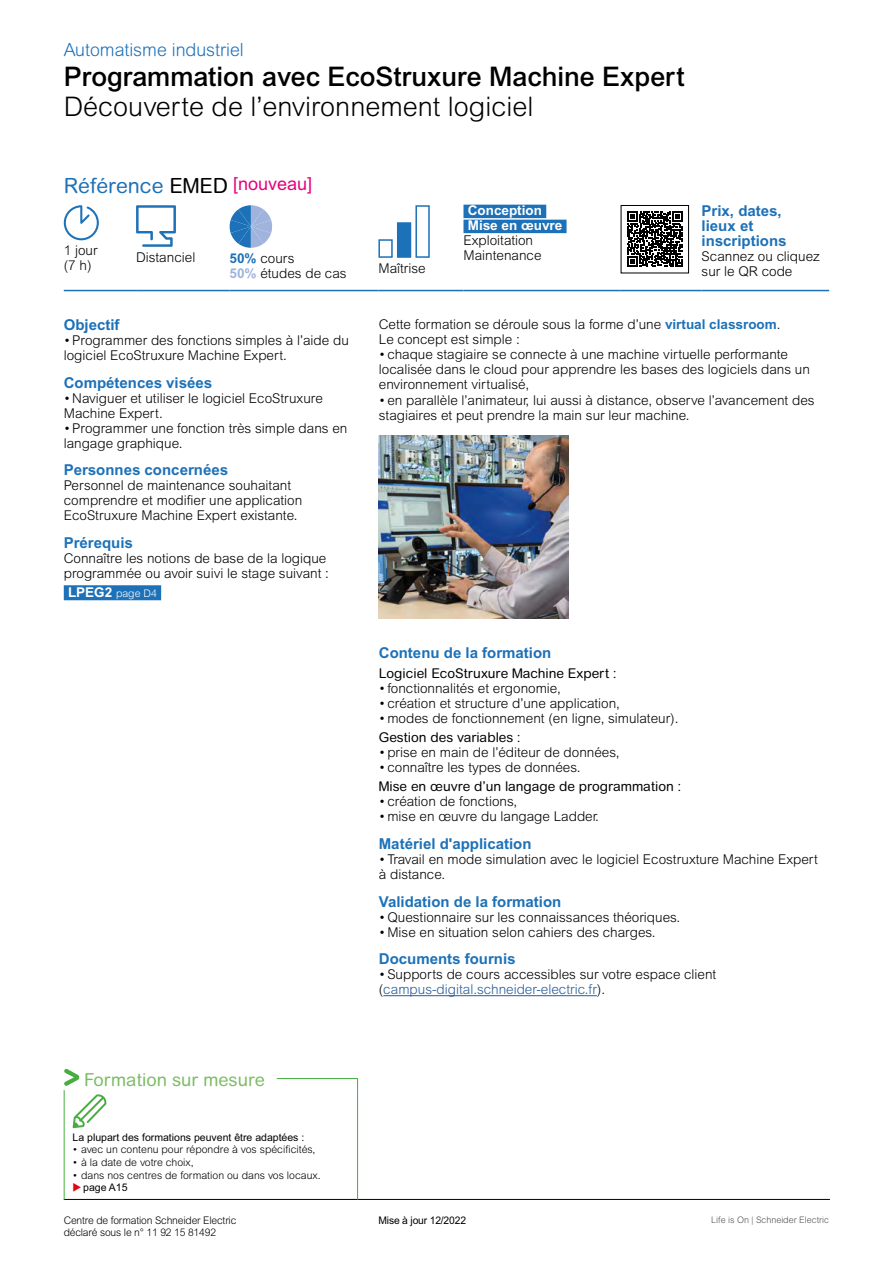
<style>
.page{position:relative;width:893px;height:1263px;background:#fff}
.page>*{position:absolute;margin:0;border:0;box-sizing:border-box;transform-origin:0 0}
._1-Stage{font:500 27px "Arial MT Std";color:#000}
._1-Stage_complément{font:300 27px "Arial MT Std";color:#000}
.Référence{font:21px "Arial Rounded MT Std";color:#1d71b8}
._1-Sous_Chapitre__pa{font:300 18px "Arial Rounded MT Std";color:#1d71b8}
.t1{font:18px "Arial Rounded MT Std";color:#7bbc63}
._10_Titre_couleur{font:700 15px/15px "Arial MT Std";color:#1d71b8}
._09_Texte{font:300 13.5px/15px "Arial MT Std";color:#000}
._09_Sous-titre{font:13.5px "Arial Rounded MT Std";color:#000}
._09_Texte_surligné{font:700 13.5px "Arial MT Std";color:#fff}
._09_pourcentage_bleu{font:300 13.5px "Arial MT Std";color:#000}
._09_pourcentage_fonc{font:300 13.5px "Arial MT Std";color:#000}
.t2{font:300 10.5px "Arial MT Std";color:#000}
._07_Texte_Regular{font:10.5px "Arial MT Std";color:#000}
.Renvoi_chap_D{font:300 10.5px "Arial MT Std";color:#fff}
.t3{font:300 9px "Arial Rounded MT Pro";color:#505456}
.s1{color:#000}
.s2{font-family:"Arial MT Std";font-size:18px;color:#e6007d}
.s3{font-weight:700;color:#1d71b8}
.s4{font-weight:700;color:#9fb3dd}
.s5{font-weight:700;font-size:13.5px}
.s6{color:#e30613}
.s7{color:#275b9b}
</style>
<div class="page">
<hr style="left:64px;top:1199px;width:766px;height:1px;background:#000">
<div style="left:64px;top:585px;width:97px;height:15px;background:#1d71b8"></div>
<hr style="left:383px;top:995px;width:214px;height:1px;background:#275b9b">
<img style="left:379px;top:436px;width:190px;height:183px">
<hr style="left:357px;top:1090px;width:1px;height:110px;background:#48ad40">
<hr style="left:277px;top:1078px;width:81px;height:1px;background:#48ad40">
<hr style="left:64px;top:1090px;width:1px;height:110px;background:#48ad40">
<svg style="left:64px;top:1068px;width:15px;height:18px"></svg>
<svg style="left:73px;top:1094px;width:34px;height:34px"></svg>
<hr style="left:64px;top:290px;width:72px;height:1px;background:#1d71b8">
<hr style="left:136px;top:290px;width:94px;height:1px;background:#1d71b8">
<hr style="left:230px;top:290px;width:148px;height:1px;background:#1d71b8">
<hr style="left:378px;top:290px;width:85px;height:1px;background:#1d71b8">
<hr style="left:463px;top:290px;width:158px;height:1px;background:#1d71b8">
<hr style="left:621px;top:290px;width:81px;height:1px;background:#1d71b8">
<hr style="left:702px;top:290px;width:127px;height:1px;background:#1d71b8">
<svg style="left:64px;top:205px;width:35px;height:35px"></svg>
<svg style="left:136px;top:205px;width:40px;height:42px"></svg>
<svg style="left:229px;top:205px;width:44px;height:43px"></svg>
<div style="left:378px;top:239px;width:15px;height:19px;background:#fff;border:2px solid #1d71b8"></div>
<div style="left:397px;top:222px;width:14px;height:36px;background:#1d71b8;border:2px solid #1d71b8"></div>
<div style="left:415px;top:205px;width:15px;height:53px;border:2px solid #1d71b8"></div>
<div style="left:463px;top:205px;width:83px;height:13px;background:#1d71b8"></div>
<div style="left:463px;top:220px;width:103px;height:13px;background:#1d71b8"></div>
<svg style="left:627px;top:211px;width:56px;height:56px"></svg>
<div style="left:621px;top:205px;width:68px;height:68px;border:1px solid #000"></div>
<p class="_1-Sous_Chapitre__pa" style="left:64px;top:39px;width:182px">Automatisme industriel</p>
<p class="_1-Stage" style="left:64px;top:60px;width:622px">Programmation avec EcoStruxure Machine Expert</p>
<p class="_1-Stage_complément" style="left:64px;top:91px;width:471px">Découverte de l’environnement logiciel</p>
<p class="Référence" style="left:64px;top:173px;width:250px">Référence <span class="s1">EMED</span> <span class="s2">[nouveau]</span></p>
<p class="_09_Texte" style="left:64px;top:243px;width:35px">1 jour</p>
<p class="_09_Texte" style="left:64px;top:258px;width:29px">(7 h)</p>
<p class="_09_Texte" style="left:136px;top:249px;width:61px">Distanciel</p>
<p class="_09_pourcentage_fonc" style="left:230px;top:250px;width:66px"><span class="s3">50%</span> cours</p>
<p class="_09_pourcentage_bleu" style="left:230px;top:265px;width:119px"><span class="s4">50%</span> études de cas</p>
<p class="_09_Texte" style="left:378px;top:260px;width:49px">Maîtrise</p>
<p class="_09_Texte_surligné" style="left:468px;top:202px;width:76px">Conception</p>
<p class="_09_Texte_surligné" style="left:468px;top:217px;width:96px">Mise en œuvre</p>
<p class="_09_Texte" style="left:463px;top:233px;width:71px">Exploitation</p>
<p class="_09_Texte" style="left:463px;top:248px;width:80px">Maintenance</p>
<p class="_10_Titre_couleur" style="left:702px;top:203px;width:87px">Prix, dates, lieux et inscriptions</p>
<p class="_09_Texte" style="left:702px;top:249px;width:120px">Scannez ou cliquez sur le QR code</p>
<p class="_10_Titre_couleur" style="left:64px;top:317px;width:57px">Objectif</p>
<p class="_09_Texte" style="left:64px;top:333px;width:287px">•Programmer des fonctions simples à l’aide du logiciel EcoStruxure Machine Expert.</p>
<p class="_10_Titre_couleur" style="left:64px;top:375px;width:150px">Compétences visées</p>
<p class="_09_Texte" style="left:64px;top:390px;width:261px">•Naviguer et utiliser le logiciel EcoStruxure<br>Machine Expert.</p>
<p class="_09_Texte" style="left:64px;top:420px;width:285px">•Programmer une fonction très simple dans en langage graphique.</p>
<p class="_10_Titre_couleur" style="left:64px;top:462px;width:166px">Personnes concernées</p>
<p class="_09_Texte" style="left:64px;top:478px;width:240px">Personnel de maintenance souhaitant comprendre et modifier une application<br>EcoStruxure Machine Expert existante.</p>
<p class="_10_Titre_couleur" style="left:64px;top:535px;width:71px">Prérequis</p>
<p class="_09_Texte" style="left:64px;top:551px;width:267px">Connaître les notions de base de la logique programmée ou avoir suivi le stage suivant :</p>
<p class="Renvoi_chap_D" style="left:68px;top:588px;width:90px"><span class="s5">LPEG2</span> page D4</p>
<p class="t1" style="left:84px;top:1069px;width:182px">Formation sur mesure</p>
<p class="_07_Texte_Regular" style="left:73px;top:1131px;width:233px">La plupart des formations peuvent être adaptées :</p>
<p class="t2" style="left:73px;top:1144px;width:244px">• avec un contenu pour répondre à vos spécificités,</p>
<p class="t2" style="left:73px;top:1156px;width:123px">• à la date de votre choix,</p>
<p class="t2" style="left:73px;top:1169px;width:250px">• dans nos centres de formation ou dans vos locaux.</p>
<p class="_07_Texte_Regular" style="left:73px;top:1181px;width:56px"><span class="s6">◆</span>page A15</p>
<p class="_09_Texte" style="left:379px;top:317px;width:403px">Cette formation se déroule sous la forme d’une <span class="s3">virtual classroom</span>.</p>
<p class="_09_Texte" style="left:379px;top:332px;width:143px">Le concept est simple :</p>
<p class="_09_Texte" style="left:379px;top:347px;width:433px">•chaque stagiaire se connecte à une machine virtuelle performante localisée dans le cloud pour apprendre les bases des logiciels dans un environnement virtualisé,</p>
<p class="_09_Texte" style="left:379px;top:392px;width:437px">•en parallèle l’animateur, lui aussi à distance, observe l’avancement des stagiaires et peut prendre la main sur leur machine.</p>
<p class="_10_Titre_couleur" style="left:379px;top:645px;width:174px">Contenu de la formation</p>
<p class="_09_Sous-titre" style="left:379px;top:665px;width:239px">Logiciel EcoStruxure Machine Expert :</p>
<p class="_09_Texte" style="left:379px;top:680px;width:184px">• fonctionnalités et ergonomie,</p>
<p class="_09_Texte" style="left:379px;top:695px;width:243px">•création et structure d’une application,</p>
<p class="_09_Texte" style="left:379px;top:710px;width:301px">•modes de fonctionnement (en ligne, simulateur).</p>
<p class="_09_Sous-titre" style="left:379px;top:729px;width:143px">Gestion des variables :</p>
<p class="_09_Texte" style="left:379px;top:744px;width:242px">•prise en main de l’éditeur de données,</p>
<p class="_09_Texte" style="left:379px;top:759px;width:203px">•connaître les types de données.</p>
<p class="_09_Sous-titre" style="left:379px;top:778px;width:304px">Mise en œuvre d’un langage de programmation :</p>
<p class="_09_Texte" style="left:379px;top:794px;width:140px">•création de fonctions,</p>
<p class="_09_Texte" style="left:379px;top:809px;width:222px">•mise en œuvre du langage Ladder.</p>
<p class="_10_Titre_couleur" style="left:379px;top:836px;width:154px">Matériel d'application</p>
<p class="_09_Texte" style="left:379px;top:851px;width:441px">•Travail en mode simulation avec le logiciel Ecostruxture Machine Expert à distance.</p>
<p class="_10_Titre_couleur" style="left:379px;top:894px;width:184px">Validation de la formation</p>
<p class="_09_Texte" style="left:379px;top:909px;width:303px">•Questionnaire sur les connaissances théoriques.</p>
<p class="_09_Texte" style="left:379px;top:924px;width:278px">•Mise en situation selon cahiers des charges.</p>
<p class="_10_Titre_couleur" style="left:379px;top:951px;width:138px">Documents fournis</p>
<p class="_09_Texte" style="left:379px;top:967px;width:339px">•Supports de cours accessibles sur votre espace client (<span class="s7">campus-digital.schneider-electric.fr</span>).</p>
<p class="t2" style="left:64px;top:1214px;width:174px">Centre de formation Schneider Electric</p>
<p class="_07_Texte_Regular" style="left:378px;top:1214px;width:89px">Mise à jour 12/2022</p>
<p class="t3" style="left:711px;top:1214px;width:119px">Life is On | Schneider Electric</p>
<p class="t2" style="left:64px;top:1226px;width:154px">déclaré sous le n° 11 92 15 81492</p>
</div>
